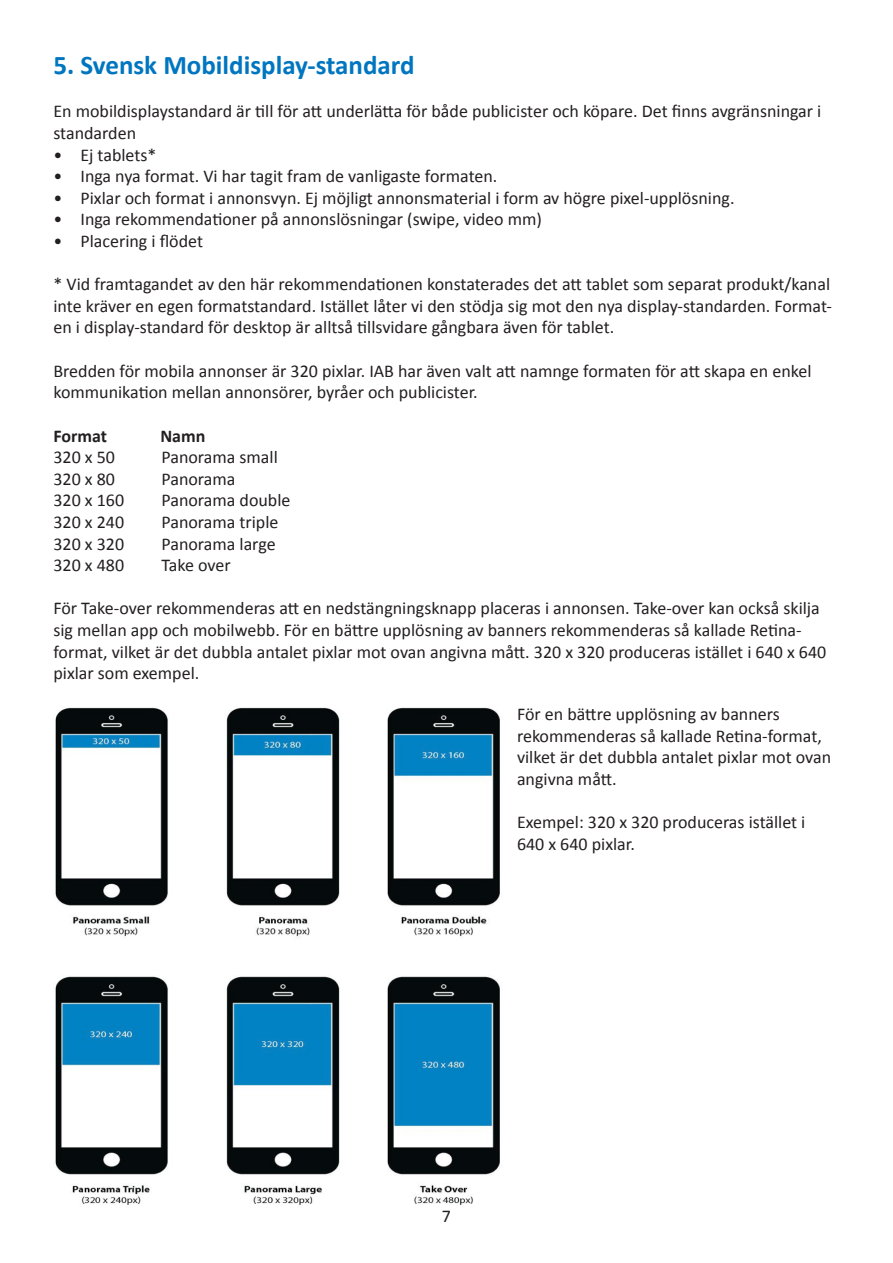
<style>
.page{position:relative;width:893px;height:1263px;background:#fff}
.page>*{position:absolute;margin:0;border:0;box-sizing:border-box;transform-origin:0 0}
.t1{font:700 27px "Calibri";color:#0076c0}
.t2{font:18px/21.6px "Calibri";color:#231f20}
.t3{font:700 18px "Calibri";color:#231f20}
</style>
<div class="page">
<img style="left:55px;top:707px;width:445px;height:498px">
<p class="t1" style="left:53px;top:49px;width:363px">5. Svensk Mobildisplay-standard</p>
<p class="t2" style="left:53px;top:100px;width:769px">En mobildisplaystandard är till för att underlätta för både publicister och köpare. Det finns avgränsningar i standarden</p>
<p class="t2" style="left:53px;top:143px;width:105px">• Ej tablets*</p>
<p class="t2" style="left:53px;top:165px;width:445px">• Inga nya format. Vi har tagit fram de vanligaste formaten.</p>
<p class="t2" style="left:53px;top:186px;width:683px">• Pixlar och format i annonsvyn. Ej möjligt annonsmaterial i form av högre pixel-upplösning.</p>
<p class="t2" style="left:53px;top:208px;width:490px">• Inga rekommendationer på annonslösningar (swipe, video mm)</p>
<p class="t2" style="left:53px;top:229px;width:151px">• Placering i flödet</p>
<p class="t2" style="left:53px;top:273px;width:780px;text-align:justify">* Vid framtagandet av den här rekommendationen konstaterades det att tablet som separat produkt/kanal inte kräver en egen formatstandard. Istället låter vi den stödja sig mot den nya display-standarden. Format&shy;en i display-standard för desktop är alltså tillsvidare gångbara även för tablet.</p>
<p class="t2" style="left:53px;top:359px;width:759px">Bredden för mobila annonser är 320 pixlar. IAB har även valt att namnge formaten för att skapa en enkel kommunikation mellan annonsörer, byråer och publicister.</p>
<p class="t3" style="left:53px;top:424px;width:55px">Format</p>
<p class="t3" style="left:160px;top:424px;width:47px">Namn</p>
<p class="t2" style="left:53px;top:445px;width:63px">320 x 50</p>
<p class="t2" style="left:161px;top:445px;width:118px">Panorama small</p>
<p class="t2" style="left:53px;top:467px;width:63px">320 x 80</p>
<p class="t2" style="left:161px;top:467px;width:76px">Panorama</p>
<p class="t2" style="left:53px;top:489px;width:72px">320 x 160</p>
<p class="t2" style="left:161px;top:489px;width:131px">Panorama double</p>
<p class="t2" style="left:53px;top:510px;width:72px">320 x 240</p>
<p class="t2" style="left:161px;top:510px;width:119px">Panorama triple</p>
<p class="t2" style="left:53px;top:532px;width:72px">320 x 320</p>
<p class="t2" style="left:161px;top:532px;width:116px">Panorama large</p>
<p class="t2" style="left:53px;top:553px;width:72px">320 x 480</p>
<p class="t2" style="left:161px;top:553px;width:71px">Take over</p>
<p class="t2" style="left:53px;top:597px;width:768px">För Take-over rekommenderas att en nedstängningsknapp placeras i annonsen. Take-over kan också skilja sig mellan app och mobilwebb. För en bättre upplösning av banners rekommenderas så kallade Retina-</p>
<p class="t2" style="left:53px;top:640px;width:774px">format, vilket är det dubbla antalet pixlar mot ovan angivna mått. 320 x 320 produceras istället i 640 x 640 pixlar som exempel.</p>
<p class="t2" style="left:517px;top:702px;width:264px">För en bättre upplösning av banners</p>
<p class="t2" style="left:517px;top:724px;width:316px">rekommenderas så kallade Retina-format, vilket är det dubbla antalet pixlar mot ovan angivna mått.</p>
<p class="t2" style="left:517px;top:810px;width:290px">Exempel: 320 x 320 produceras istället i</p>
<p class="t2" style="left:517px;top:832px;width:119px">640 x 640 pixlar.</p>
<p class="t2" style="left:442px;top:1205px;width:11px">7</p>
</div>
